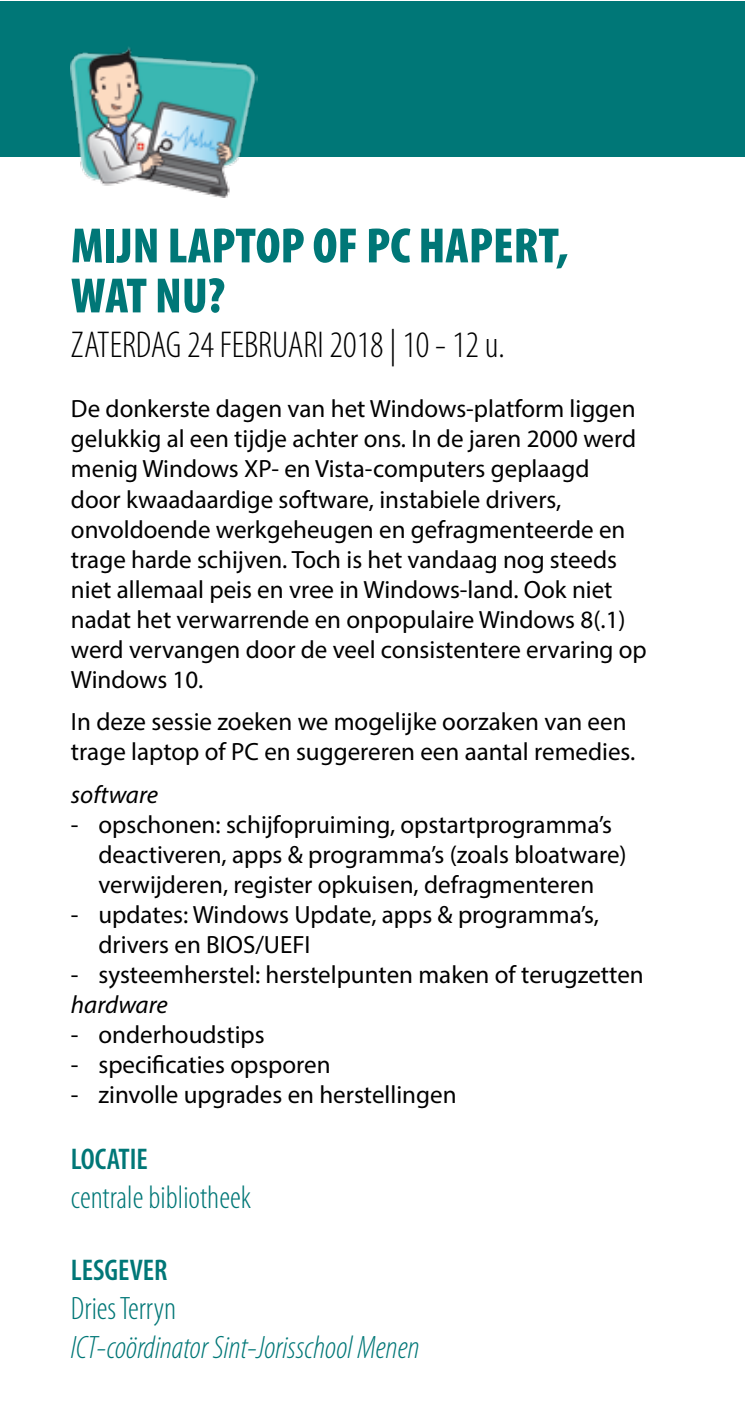
<style>
.page{position:relative;width:745px;height:1418px;background:#fff}
.page>*{position:absolute;margin:0;border:0;box-sizing:border-box;transform-origin:0 0}
.t1{font:900 condensed 50px/50px "Myriad Pro";color:#077}
.t2{font:300 condensed 37.5px "Myriad Pro";color:#000}
.t3{font:italic 300 condensed 32.5px "Myriad Pro";color:#077}
.t4{font:300 condensed 32.5px "Myriad Pro";color:#077}
.t5{font:600 condensed 30px "Myriad Pro";color:#077}
.t6{font:25px/30px "Myriad Pro";color:#000}
.t7{font:italic 25px "Myriad Pro";color:#000}
</style>
<div class="page">
<div style="left:0;top:1px;width:744px;height:156px;background:#077"></div>
<img style="left:70px;top:47px;width:187px;height:151px">
<h1 class="t1" style="left:71px;top:219px;width:498px">MIJN LAPTOP OF PC HAPERT,<br>WAT NU?</h1>
<h2 class="t2" style="left:71px;top:323px;width:435px">ZATERDAG 24 FEBRUARI 2018 | 10 - 12 u.</h2>
<p class="t6" style="left:71px;top:393px;width:577px">De donkerste dagen van het Windows-platform liggen gelukkig al een tijdje achter ons. In de jaren 2000 werd menig Windows XP- en Vista-computers geplaagd<br>door kwaadaardige software, instabiele drivers, onvoldoende werkgeheugen en gefragmenteerde en trage harde schijven. Toch is het vandaag nog steeds niet allemaal peis en vree in Windows-land. Ook niet nadat het verwarrende en onpopulaire Windows 8(.1) werd vervangen door de veel consistentere ervaring op Windows 10.</p>
<p class="t6" style="left:71px;top:706px;width:565px">In deze sessie zoeken we mogelijke oorzaken van een trage laptop of PC en suggereren een aantal remedies.</p>
<p class="t7" style="left:71px;top:778px;width:89px">software</p>
<p class="t6" style="left:98px;top:808px;width:529px;text-indent:-28px">- opschonen: schijfopruiming, opstartprogramma’s deactiveren, apps &amp; programma’s (zoals bloatware) verwijderen, register opkuisen, defragmenteren</p>
<p class="t6" style="left:98px;top:898px;width:502px;text-indent:-28px">- updates: Windows Update, apps &amp; programma’s, drivers en BIOS/UEFI</p>
<p class="t6" style="left:71px;top:958px;width:574px">- systeemherstel: herstelpunten maken of terugzetten</p>
<p class="t7" style="left:71px;top:988px;width:98px">hardware</p>
<p class="t6" style="left:71px;top:1018px;width:195px">- onderhoudstips</p>
<p class="t6" style="left:71px;top:1048px;width:261px">- specificaties opsporen</p>
<p class="t6" style="left:71px;top:1078px;width:387px">- zinvolle upgrades en herstellingen</p>
<p class="t5" style="left:71px;top:1140px;width:78px">LOCATIE</p>
<h3 class="t4" style="left:71px;top:1177px;width:181px">centrale bibliotheek</h3>
<p class="t5" style="left:71px;top:1251px;width:98px">LESGEVER</p>
<h3 class="t4" style="left:71px;top:1288px;width:107px">Dries Terryn</h3>
<h3 class="t3" style="left:71px;top:1327px;width:350px">ICT-coördinator Sint-Jorisschool Menen</h3>
</div>
